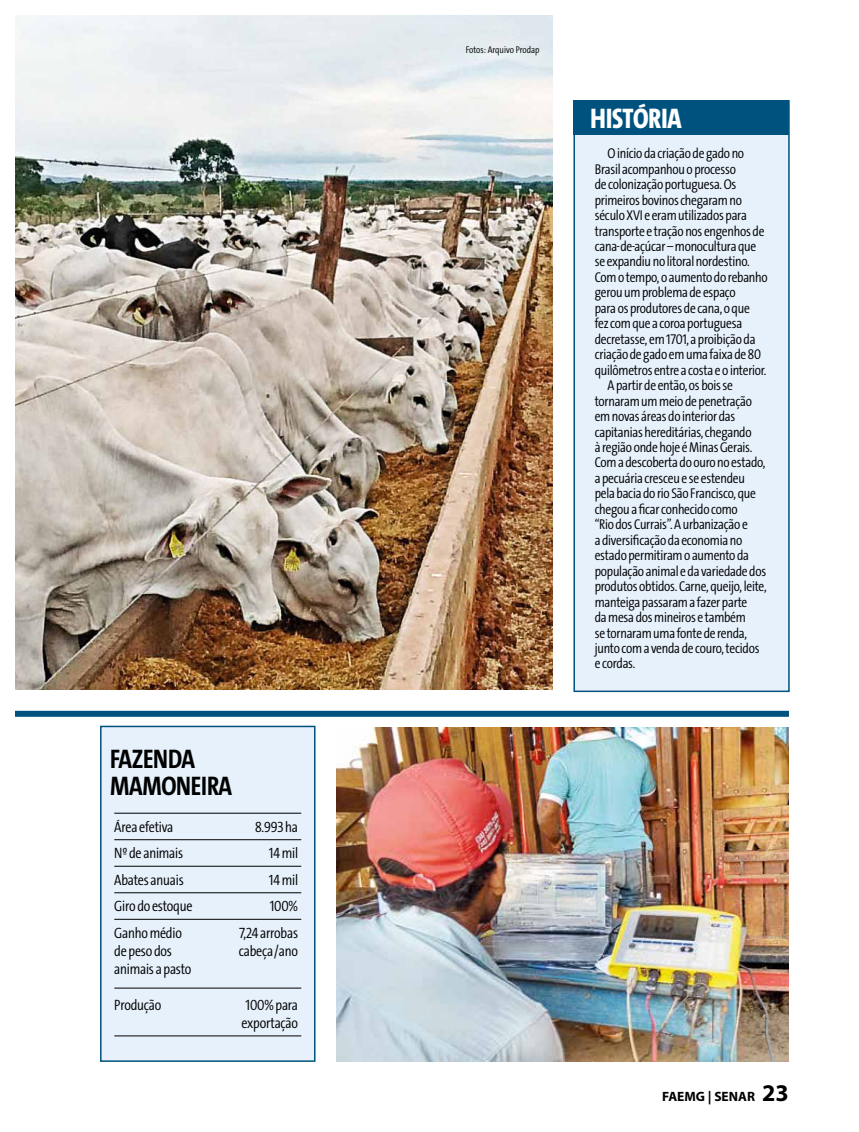
<style>
.page{position:relative;width:859px;height:1132px;background:#fff}
.page>*{position:absolute;margin:0;border:0;box-sizing:border-box;transform-origin:0 0}
.t1{font:800 28.5px "The Sans Cd LF8";color:#fff}
.t2{font:700 27px/27px "The Sans Cd LF7";letter-spacing:-.015em;color:#000}
.t3{font:300 15px/18px "The Sans Cd LF4";letter-spacing:-.015em;color:#000}
.t4{font:300 14.25px "The Sans Cd LF4";letter-spacing:-.015em;color:#000}
.t5{font:700 13.5px "Myriad Pro";color:#000}
.t6{font:300 9.75px "The Sans Cd LF4";color:#000}
.s1{font-size:24px}
</style>
<div class="page">
<img style="left:15px;top:15px;width:537px;height:674px">
<div style="left:573px;top:100px;width:217px;height:591px;background:#e6f1fb;border:2px solid #00527e"></div>
<img style="left:337px;top:727px;width:452px;height:334px">
<div style="left:101px;top:726px;width:214px;height:334px;background:#e6f1fb"></div>
<hr style="left:114px;top:812px;width:187px;height:1px;background:#000">
<hr style="left:114px;top:839px;width:187px;height:1px;background:#000">
<hr style="left:114px;top:865px;width:187px;height:1px;background:#000">
<hr style="left:114px;top:892px;width:187px;height:1px;background:#000">
<hr style="left:114px;top:918px;width:187px;height:1px;background:#000">
<hr style="left:114px;top:987px;width:187px;height:1px;background:#000">
<hr style="left:114px;top:1035px;width:187px;height:1px;background:#000">
<div style="left:100px;top:725px;width:215px;height:336px;border:2px solid #00527e"></div>
<div style="left:573px;top:100px;width:216px;height:34px;background:#00527e"></div>
<div style="left:15px;top:710px;width:774px;height:6px;background:#00527e"></div>
<h2 class="t2" style="left:110px;top:746px;width:124px">FAZENDA<br>MAMONEIRA</h2>
<p class="t3" style="left:114px;top:818px;width:61px">Área efetiva</p>
<p class="t3" style="left:255px;top:818px;width:44px">8.993 ha</p>
<p class="t3" style="left:114px;top:844px;width:70px">nº de animais</p>
<p class="t3" style="left:269px;top:844px;width:31px">14 mil</p>
<p class="t3" style="left:114px;top:871px;width:71px">Abates anuais</p>
<p class="t3" style="left:269px;top:871px;width:31px">14 mil</p>
<p class="t3" style="left:114px;top:897px;width:80px">Giro do estoque</p>
<p class="t3" style="left:270px;top:897px;width:30px">100%</p>
<p class="t3" style="left:114px;top:924px;width:69px">Ganho médio</p>
<p class="t3" style="left:239px;top:924px;width:60px">7,24 arrobas</p>
<p class="t3" style="left:114px;top:942px;width:59px">de peso dos</p>
<p class="t3" style="left:239px;top:942px;width:61px">cabeça/ano</p>
<p class="t3" style="left:114px;top:960px;width:79px">animais a pasto</p>
<p class="t3" style="left:114px;top:996px;width:49px">Produção</p>
<p class="t3" style="left:242px;top:996px;width:58px">100% para exportação</p>
<p class="t6" style="left:466px;top:45px;width:75px">Fotos: Arquivo Prodap</p>
<h1 class="t1" style="left:590px;top:103px;width:93px">hIStÓRIA</h1>
<p class="t4" style="left:607px;top:146px;width:138px">o início da criação de gado no</p>
<p class="t4" style="left:595px;top:162px;width:143px">Brasil acompanhou o processo</p>
<p class="t4" style="left:595px;top:177px;width:143px">de colonização portuguesa. os</p>
<p class="t4" style="left:595px;top:193px;width:149px">primeiros bovinos chegaram no</p>
<p class="t4" style="left:595px;top:208px;width:154px">século XvI e eram utilizados para</p>
<p class="t4" style="left:595px;top:224px;width:171px">transporte e tração nos engenhos de</p>
<p class="t4" style="left:595px;top:239px;width:163px">cana-de-açúcar – monocultura que</p>
<p class="t4" style="left:595px;top:255px;width:156px">se expandiu no litoral nordestino.</p>
<p class="t4" style="left:595px;top:270px;width:174px">Com o tempo, o aumento do rebanho</p>
<p class="t4" style="left:595px;top:285px;width:142px">gerou um problema de espaço</p>
<p class="t4" style="left:595px;top:301px;width:157px">para os produtores de cana, o que</p>
<p class="t4" style="left:595px;top:316px;width:149px">fez com que a coroa portuguesa</p>
<p class="t4" style="left:595px;top:332px;width:162px">decretasse, em 1701, a proibição da</p>
<p class="t4" style="left:595px;top:347px;width:168px">criação de gado em uma faixa de 80</p>
<p class="t4" style="left:595px;top:363px;width:173px">quilômetros entre a costa e o interior.</p>
<p class="t4" style="left:607px;top:378px;width:127px">A partir de então, os bois se</p>
<p class="t4" style="left:595px;top:394px;width:159px">tornaram um meio de penetração</p>
<p class="t4" style="left:595px;top:409px;width:142px">em novas áreas do interior das</p>
<p class="t4" style="left:595px;top:424px;width:158px">capitanias hereditárias, chegando</p>
<p class="t4" style="left:595px;top:440px;width:159px">à região onde hoje é Minas Gerais.</p>
<p class="t4" style="left:595px;top:455px;width:172px">Com a descoberta do ouro no estado,</p>
<p class="t4" style="left:595px;top:471px;width:152px">a pecuária cresceu e se estendeu</p>
<p class="t4" style="left:595px;top:486px;width:163px">pela bacia do rio São Francisco, que</p>
<p class="t4" style="left:595px;top:502px;width:145px">chegou a ficar conhecido como</p>
<p class="t4" style="left:595px;top:517px;width:155px">“rio dos Currais”. A urbanização e</p>
<p class="t4" style="left:595px;top:533px;width:149px">a diversificação da economia no</p>
<p class="t4" style="left:595px;top:548px;width:156px">estado permitiram o aumento da</p>
<p class="t4" style="left:595px;top:564px;width:173px">população animal e da variedade dos</p>
<p class="t4" style="left:595px;top:579px;width:174px">produtos obtidos. Carne, queijo, leite,</p>
<p class="t4" style="left:595px;top:594px;width:154px">manteiga passaram a fazer parte</p>
<p class="t4" style="left:595px;top:610px;width:153px">da mesa dos mineiros e também</p>
<p class="t4" style="left:595px;top:625px;width:154px">se tornaram uma fonte de renda,</p>
<p class="t4" style="left:595px;top:641px;width:166px">junto com a venda de couro, tecidos</p>
<p class="t4" style="left:595px;top:656px;width:42px">e cordas.</p>
<p class="t5" style="left:662px;top:1087px;width:128px">FAEMG | SENAR <span class="s1">23</span></p>
</div>
